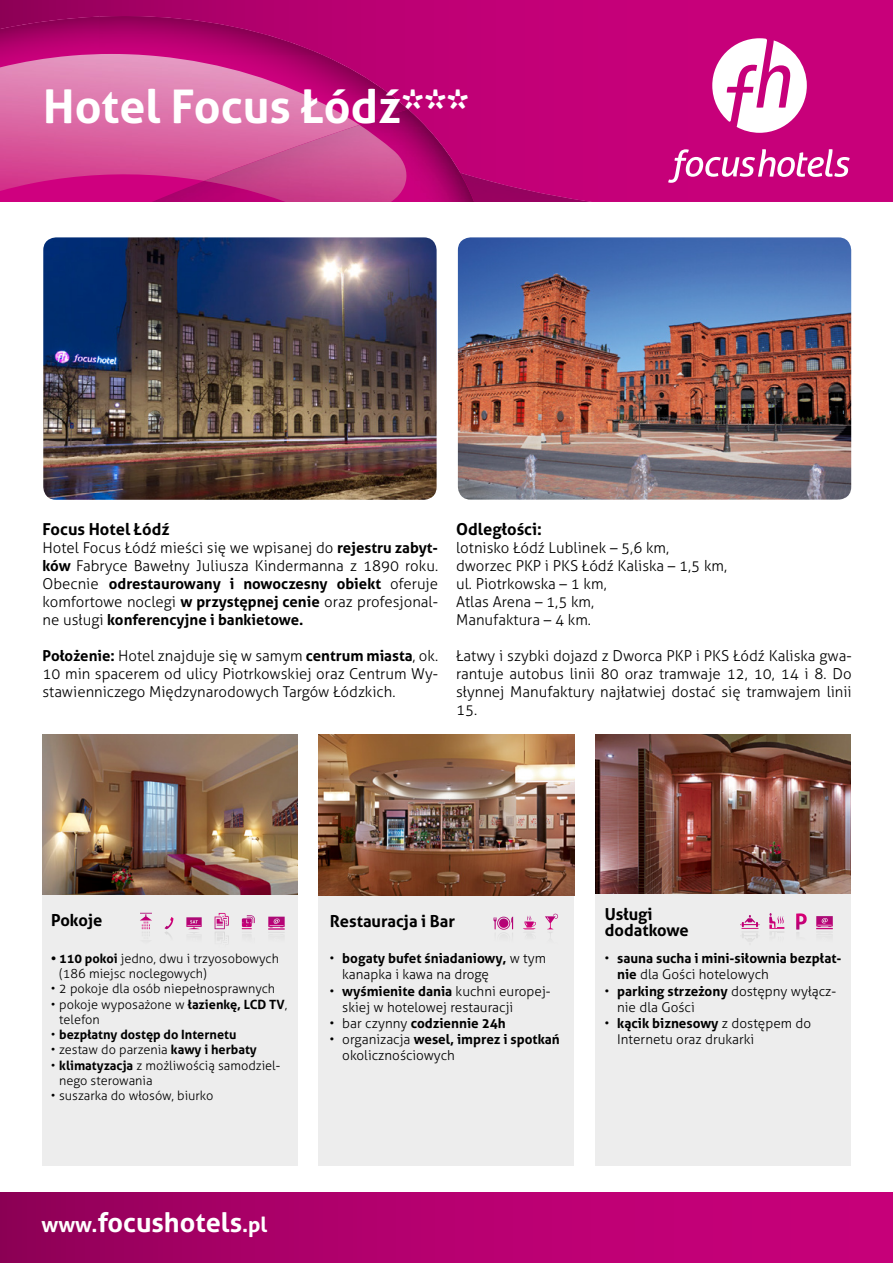
<style>
.page{position:relative;width:893px;height:1263px;background:#fff}
.page>*{position:absolute;margin:0;border:0;box-sizing:border-box;transform-origin:0 0}
.t1{font:700 46.5px "Aller";color:#fff}
.t2{font:700 27px "Aller";color:#fff}
.t3{font:700 16.5px/16.2px "Aller";color:#000}
.t4{font:300 15px/18px "Aller";color:#000;text-align:justify}
.t5{font:300 13.5px/16.2px "Aller";color:#000}
.t6{font:700 13.5px/16.2px "Aller";color:#000}
.t7{font:300 12.75px/15.3px "Aller";color:#000}
.t8{font:700 12.75px "Aller";color:#000}
.s1{font-weight:700}
.s2{font-weight:300}
.s3{font-size:21px}
</style>
<div class="page">
<div style="left:529px;top:0;width:364px;height:202px;background:#c6007a"></div>
<img style="left:529px;top:173px;width:63px;height:29px">
<svg style="left:0;top:0;width:529px;height:202px;background:#b80071"></svg>
<img style="left:0;top:17px;width:99px;height:37px">
<img style="left:99px;top:16px;width:225px;height:38px">
<img style="left:359px;top:55px;width:33px;height:40px">
<img style="left:359px;top:95px;width:75px;height:14px">
<div style="left:0;top:191px;width:152px;height:11px;background:#cf007f"></div>
<img style="left:152px;top:109px;width:322px;height:93px">
<img style="left:0;top:54px;width:359px;height:137px">
<img style="left:204px;top:125px;width:203px;height:77px">
<div style="left:595px;top:850px;width:255px;height:316px;background:#ededed"></div>
<div style="left:319px;top:850px;width:255px;height:316px;background:#ededed"></div>
<div style="left:43px;top:850px;width:255px;height:316px;background:#ededed"></div>
<img style="left:43px;top:734px;width:255px;height:160px">
<img style="left:319px;top:734px;width:255px;height:161px">
<img style="left:595px;top:734px;width:255px;height:159px">
<svg style="left:268px;top:917px;width:17px;height:18px"></svg>
<svg style="left:215px;top:913px;width:14px;height:28px"></svg>
<svg style="left:165px;top:917px;width:8px;height:20px"></svg>
<svg style="left:140px;top:913px;width:12px;height:23px"></svg>
<svg style="left:186px;top:917px;width:16px;height:16px"></svg>
<svg style="left:242px;top:915px;width:13px;height:20px"></svg>
<svg style="left:493px;top:917px;width:20px;height:18px"></svg>
<svg style="left:523px;top:916px;width:13px;height:19px"></svg>
<svg style="left:545px;top:914px;width:13px;height:21px"></svg>
<svg style="left:796px;top:913px;width:11px;height:21px"></svg>
<svg style="left:740px;top:915px;width:19px;height:26px"></svg>
<svg style="left:769px;top:913px;width:15px;height:22px"></svg>
<svg style="left:816px;top:916px;width:17px;height:19px"></svg>
<div style="left:0;top:1192px;width:893px;height:71px;background:linear-gradient(to right,#95005b,#cf007f)"></div>
<svg style="left:712px;top:38px;width:95px;height:95px"></svg>
<svg style="left:668px;top:149px;width:182px;height:34px"></svg>
<img style="left:458px;top:237px;width:393px;height:263px">
<img style="left:43px;top:237px;width:394px;height:263px">
<h1 class="t1" style="left:43px;top:78px;width:427px">Hotel Focus Łódź***</h1>
<p class="t3" style="left:43px;top:521px;width:129px">Focus Hotel Łódź</p>
<p class="t4" style="left:43px;top:538px;width:397px">Hotel Focus Łódź mieści się we wpisanej do <span class="s1">rejestru zabyt&shy;ków</span> Fabryce Bawełny Juliusza Kindermanna z 1890 roku.<br>Obecnie <span class="s1">odrestaurowany i nowoczesny obiekt</span> oferuje komfortowe noclegi <span class="s1">w przystępnej cenie</span> oraz profesjonal&shy;ne usługi <span class="s1">konferencyjne i bankietowe.</span></p>
<p class="t4" style="left:43px;top:646px;width:397px"><span class="s1">Położenie:</span> Hotel znajduje się w samym <span class="s1">centrum miasta</span>, ok.<br>10 min spacerem od ulicy Piotrkowskiej oraz Centrum Wy&shy;stawienniczego Międzynarodowych Targów Łódzkich.</p>
<p class="t3" style="left:456px;top:521px;width:87px">Odległości:</p>
<p class="t4" style="left:456px;top:538px;width:273px;text-align:left">lotnisko Łódź Lublinek – 5,6 km, dworzec PKP i PKS Łódź Kaliska – 1,5 km, ul. Piotrkowska – 1 km,<br>Atlas Arena – 1,5 km,<br>Manufaktura – 4 km.</p>
<p class="t4" style="left:456px;top:646px;width:397px">Łatwy i szybki dojazd z Dworca PKP i PKS Łódź Kaliska gwa&shy;rantuje autobus linii 80 oraz tramwaje 12, 10, 14 i 8. Do słynnej Manufaktury najłatwiej dostać się tramwajem linii 15.</p>
<p class="t3" style="left:51px;top:911px;width:53px">Pokoje</p>
<p class="t7" style="left:59px;top:950px;width:221px;text-indent:-9px"><span class="s1">• 110 pokoi</span> jedno, dwu i trzyosobowych (186 miejsc noclegowych)</p>
<p class="t7" style="left:51px;top:981px;width:226px">• 2 pokoje dla osób niepełnosprawnych</p>
<p class="t7" style="left:59px;top:996px;width:230px;text-indent:-9px">• pokoje wyposażone w <span class="s1">łazienkę, LCD TV</span>, telefon</p>
<p class="t8" style="left:51px;top:1027px;width:187px"><span class="s2">•</span> bezpłatny dostęp do Internetu</p>
<p class="t7" style="left:51px;top:1042px;width:208px">• zestaw do parzenia <span class="s1">kawy i herbaty</span></p>
<p class="t7" style="left:59px;top:1057px;width:223px;text-indent:-9px">• <span class="s1">klimatyzacja</span> z możliwością samodziel&shy;nego sterowania</p>
<p class="t7" style="left:51px;top:1088px;width:164px">• suszarka do włosów, biurko</p>
<p class="t3" style="left:330px;top:913px;width:127px">Restauracja i Bar</p>
<p class="t3" style="left:605px;top:906px;width:86px">Usługi dodatkowe</p>
<p class="t5" style="left:342px;top:950px;width:205px;text-indent:-13px">• <span class="s1">bogaty bufet śniadaniowy,</span> w tym kanapka i kawa na drogę</p>
<p class="t5" style="left:342px;top:983px;width:210px;text-indent:-13px">• <span class="s1">wyśmienite dania</span> kuchni europej&shy;skiej w hotelowej restauracji</p>
<p class="t6" style="left:330px;top:1015px;width:178px"><span class="s2">• bar czynny</span> codziennie 24h</p>
<p class="t5" style="left:342px;top:1031px;width:219px;text-indent:-13px">• organizacja <span class="s1">wesel, imprez i spotkań </span>okolicznościowych</p>
<p class="t6" style="left:617px;top:950px;width:226px;text-indent:-13px"><span class="s2">•</span> sauna sucha i mini-siłownia bezpłat&shy;nie <span class="s2">dla Gości hotelowych</span></p>
<p class="t5" style="left:617px;top:983px;width:220px;text-indent:-13px">• <span class="s1">parking strzeżony</span> dostępny wyłącz&shy;nie dla Gości</p>
<p class="t5" style="left:617px;top:1015px;width:195px;text-indent:-13px">• <span class="s1">kącik biznesowy</span> z dostępem do<br>Internetu oraz drukarki</p>
<h2 class="t2" style="left:41px;top:1206px;width:227px"><span class="s3">www.</span>focushotels<span class="s3">.pl</span></h2>
</div>
